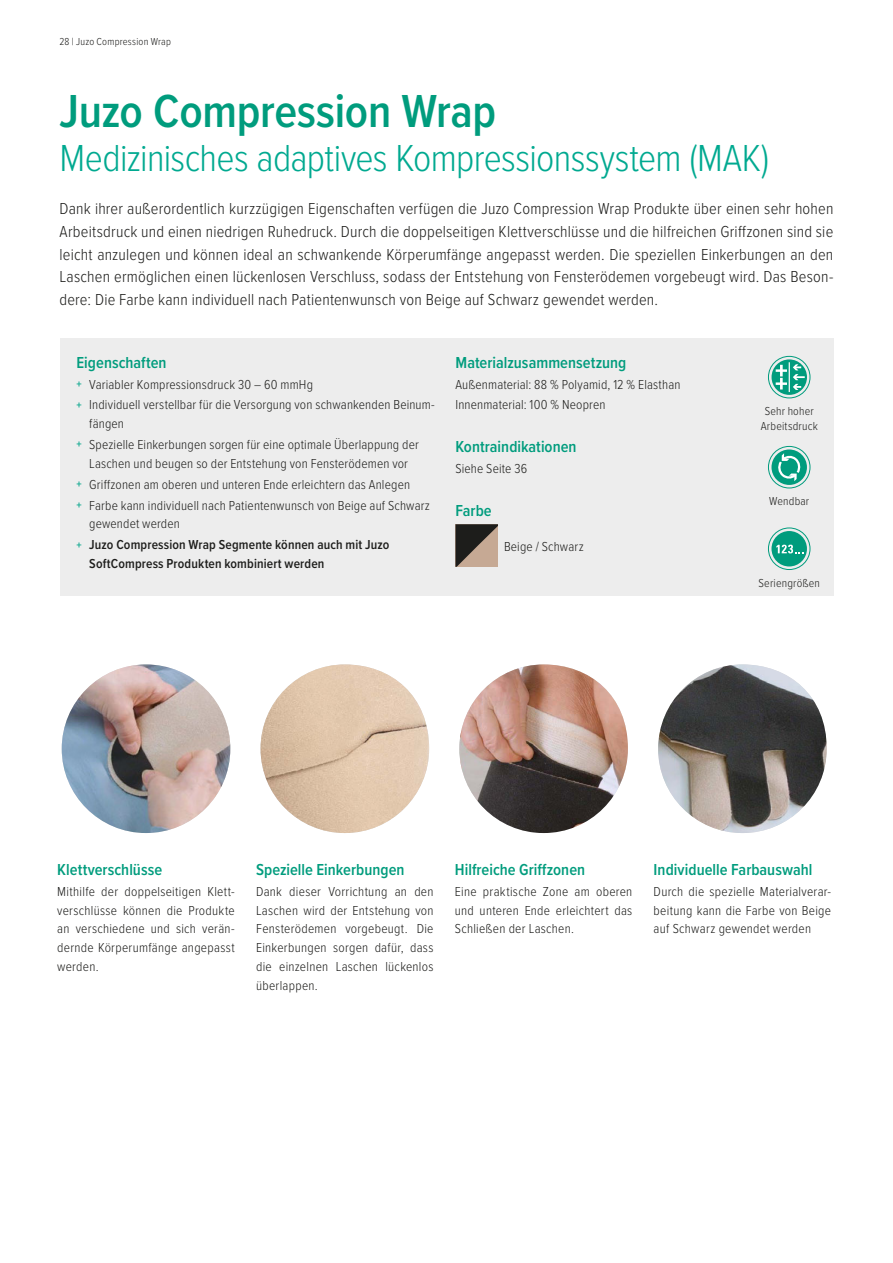
<style>
.page{position:relative;width:893px;height:1263px;background:#fff}
.page>*{position:absolute;margin:0;border:0;box-sizing:border-box;transform-origin:0 0}
.t1{font:600 48px "Proxima Nova Cond";letter-spacing:-.005em;color:#009c7d}
.t2{font:300 39px "Proxima Nova Cond";letter-spacing:-.015em;color:#00a990}
.t3{font:300 16.5px/22.5px "Proxima Nova Cond";letter-spacing:.01em;color:#1d1d1b;text-align:justify}
.t4{font:600 16.5px "Proxima Nova Cond";color:#009c7d}
.t5{font:300 13.5px/18.8px "Proxima Nova Cond";letter-spacing:.01em;color:#1d1d1b}
.t6{font:600 13.5px/20.9px "Proxima Nova Cond";letter-spacing:.01em;color:#1d1d1b}
.t7{font:300 12px/15px "Proxima Nova Cond";letter-spacing:.015em;color:#1d1d1b;text-align:center}
.t8{font:300 10.5px "Proxima Nova Cond";letter-spacing:.02em;color:#1d1d1b}
.s1{font-weight:600;font-size:12px;color:#00a489}
.s2{font-weight:300}
.s3{font-size:12px;color:#00a489}
</style>
<div class="page">
<div style="left:60px;top:338px;width:773px;height:257px;background:#ededed"></div>
<svg style="left:455px;top:524px;width:43px;height:43px;background:#6e6055"></svg>
<img style="left:62px;top:664px;width:168px;height:169px;border-radius:84px">
<img style="left:261px;top:664px;width:168px;height:169px;border-radius:84px">
<img style="left:459px;top:664px;width:169px;height:169px;border-radius:84px">
<img style="left:658px;top:664px;width:169px;height:169px;border-radius:84px">
<div style="left:768px;top:356px;width:42px;height:42px;border:1px solid #009c7d;border-radius:50%"></div>
<svg style="left:771px;top:359px;width:36px;height:36px"></svg>
<svg style="left:793px;top:364px;width:12px;height:26px"></svg>
<hr style="left:789px;top:362px;width:1px;height:30px;background:#fff">
<svg style="left:776px;top:365px;width:11px;height:24px"></svg>
<div style="left:768px;top:446px;width:42px;height:42px;border:1px solid #009c7d;border-radius:50%"></div>
<svg style="left:771px;top:449px;width:36px;height:36px"></svg>
<svg style="left:776px;top:453px;width:26px;height:28px"></svg>
<div style="left:768px;top:527px;width:42px;height:43px;border:1px solid #009c7d;border-radius:50%"></div>
<div style="left:771px;top:531px;width:36px;height:35px;background:#009c7d;border-radius:50%"></div>
<svg style="left:776px;top:545px;width:27px;height:8px"></svg>
<p class="t8" style="left:60px;top:33px;width:113px">28 | Juzo Compression Wrap</p>
<h1 class="t1" style="left:60px;top:76px;width:438px">Juzo Compression Wrap</h1>
<h2 class="t2" style="left:60px;top:129px;width:711px">Medizinisches adaptives Kompressionssystem (MAK)</h2>
<p class="t3" style="left:60px;top:197px;width:775px">Dank ihrer außerordentlich kurzzügigen Eigenschaften verfügen die Juzo Compression Wrap Produkte über einen sehr hohen Arbeitsdruck und einen niedrigen Ruhedruck. Durch die doppelseitigen Klettverschlüsse und die hilfreichen Griffzonen sind sie leicht anzulegen und können ideal an schwankende Körperumfänge angepasst werden. Die speziellen Einkerbungen an den Laschen ermöglichen einen lückenlosen Verschluss, sodass der Entstehung von Fensterödemen vorgebeugt wird. Das Beson&shy;dere: Die Farbe kann individuell nach Patientenwunsch von Beige auf Schwarz gewendet werden.</p>
<p class="t4" style="left:77px;top:350px;width:92px">Eigenschaften</p>
<p class="t5" style="left:77px;top:373px;width:360px;line-height:20.9px"><span class="s1">+</span> Variabler Kompressionsdruck 30 – 60 mmHg<br><span class="s1">+</span> Individuell verstellbar für die Versorgung von schwankenden Beinum-</p>
<p class="t5" style="left:77px;top:413px;width:344px;line-height:20.9px;text-indent:13px">fängen<br><span class="s1">+</span> Spezielle Einkerbungen sorgen für eine optimale Überlappung der</p>
<p class="t5" style="left:77px;top:452px;width:355px;line-height:20.9px;text-indent:13px">Laschen und beugen so der Entstehung von Fensterödemen vor<br><span class="s1">+</span> Griffzonen am oberen und unteren Ende erleichtern das Anlegen<br><span class="s1">+</span> Farbe kann individuell nach Patientenwunsch von Beige auf Schwarz</p>
<p class="t6" style="left:77px;top:513px;width:314px;text-indent:13px"><span class="s2">gewendet werden<br></span><span class="s3">+</span> Juzo Compression Wrap Segmente können auch mit Juzo</p>
<p class="t6" style="left:89px;top:553px;width:237px">SoftCompress Produkten kombiniert werden</p>
<p class="t4" style="left:455px;top:350px;width:172px">Materialzusammensetzung</p>
<p class="t5" style="left:455px;top:373px;width:227px;line-height:20.9px">Außenmaterial: 88 % Polyamid, 12 % Elasthan<br>Innenmaterial: 100 % Neopren</p>
<p class="t4" style="left:455px;top:435px;width:123px">Kontraindikationen</p>
<p class="t5" style="left:455px;top:459px;width:73px">Siehe Seite 36</p>
<p class="t4" style="left:455px;top:498px;width:38px">Farbe</p>
<p class="t5" style="left:504px;top:536px;width:81px">Beige / Schwarz</p>
<p class="t7" style="left:761px;top:403px;width:59px">Sehr hoher<br>Arbeitsdruck</p>
<p class="t7" style="left:769px;top:493px;width:42px">Wendbar</p>
<p class="t7" style="left:758px;top:575px;width:63px">Seriengrößen</p>
<p class="t4" style="left:57px;top:857px;width:106px">Klettverschlüsse</p>
<p class="t5" style="left:57px;top:881px;width:179px;text-align:justify">Mithilfe der doppelseitigen Klett&shy;verschlüsse können die Produkte an verschiedene und sich verän&shy;dernde Körperumfänge angepasst werden.</p>
<p class="t4" style="left:256px;top:857px;width:150px">Spezielle Einkerbungen</p>
<p class="t5" style="left:256px;top:881px;width:179px;text-align:justify">Dank dieser Vorrichtung an den Laschen wird der Entstehung von Fensterödemen vorgebeugt. Die Einkerbungen sorgen dafür, dass die einzelnen Laschen lückenlos überlappen.</p>
<p class="t4" style="left:455px;top:857px;width:132px">Hilfreiche Griffzonen</p>
<p class="t5" style="left:455px;top:881px;width:179px;text-align:justify">Eine praktische Zone am oberen und unteren Ende erleichtert das Schließen der Laschen.</p>
<p class="t4" style="left:654px;top:857px;width:160px">Individuelle Farbauswahl</p>
<p class="t5" style="left:654px;top:881px;width:179px;text-align:justify">Durch die spezielle Materialverar&shy;beitung kann die Farbe von Beige auf Schwarz gewendet werden</p>
</div>
